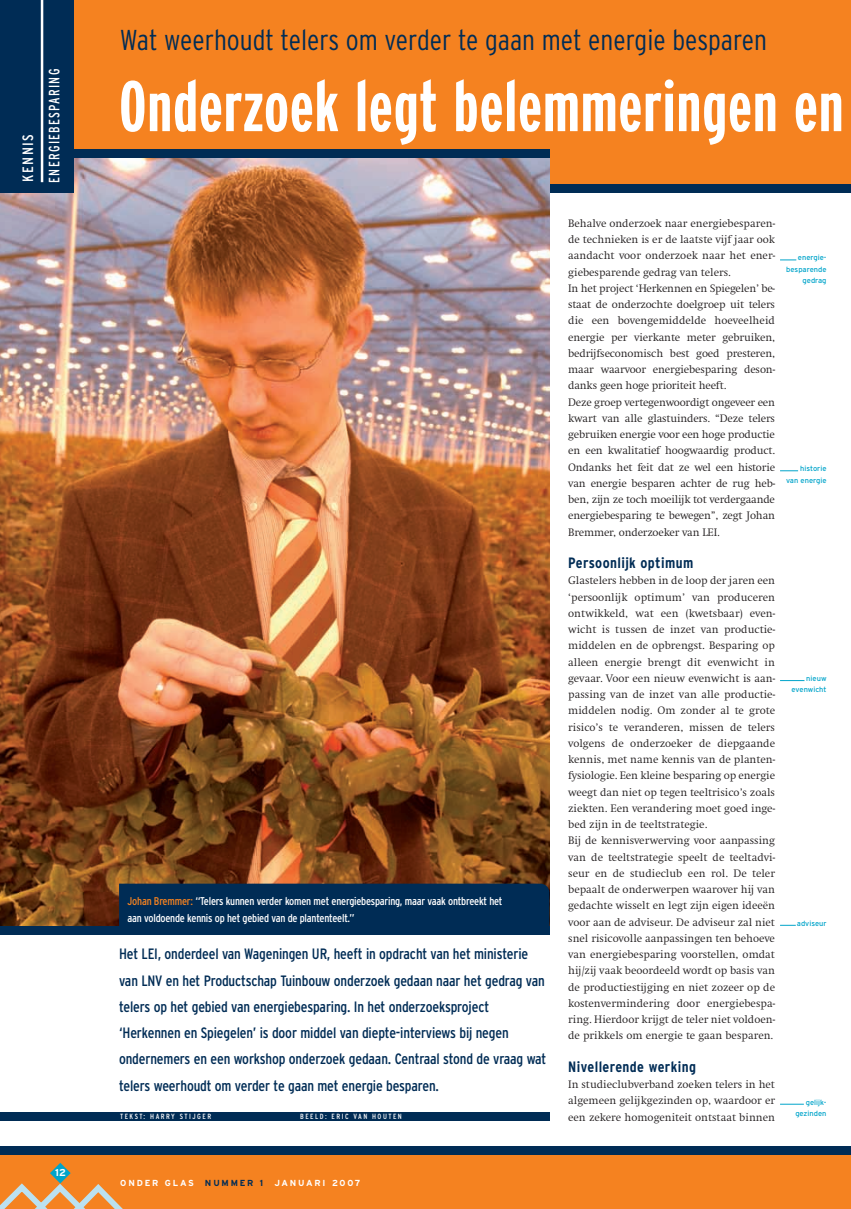
<style>
.page{position:relative;width:851px;height:1209px;background:#fff}
.page>*{position:absolute;margin:0;border:0;box-sizing:border-box;transform-origin:0 0}
.t1{font:700 extra-condensed 71.25px "Interstate";letter-spacing:.01em;color:#fff}
.t2{font:300 condensed 28.75px "Interstate";color:#002c55}
.t3{font:condensed 15px/26.2px "Interstate";letter-spacing:-.01em;color:#002c55}
.t4{font:700 condensed 15px "Interstate";letter-spacing:.025em;color:#002c55}
.t5{font:condensed 15px/26.4px "Interstate";letter-spacing:.1em;color:#fff}
.t6{font:300 11.25px/16.2px "Swift";color:#231f20}
.t7{font:condensed 11.25px/17.5px "Interstate";letter-spacing:-.02em;color:#fff}
.t8{font:700 10px "Interstate";color:#fff}
.t9{font:700 8.75px "Interstate";letter-spacing:.205em;color:#fff}
.t10{font:700 8.75px "Interstate";letter-spacing:.205em;color:#002c55}
.t11{font:7.5px/11.2px "Interstate";color:#00a4ca;text-align:right}
.t12{font:condensed 7.5px "Interstate";letter-spacing:.2em;color:#fff}
.s1{color:#f58220}
</style>
<div class="page">
<img style="left:0;top:0;width:850px;height:1209px">
<h3 class="t5" style="left:16px;top:183px;width:115px;rotate:-90deg">KENNIS<br>ENERGIEBESPARING</h3>
<p class="t8" style="left:55px;top:1169px;width:12px">12</p>
<h2 class="t2" style="left:120px;top:29px;width:648px">Wat weerhoudt telers om verder te gaan met energie besparen</h2>
<h1 class="t1" style="left:119px;top:79px;width:726px">Onderzoek legt belemmeringen en</h1>
<p class="t7" style="left:128px;top:893px;width:376px"><span class="s1">Johan Bremmer:</span> “Telers kunnen verder komen met energiebesparing, maar vaak ontbreekt het aan voldoende kennis op het gebied van de plantenteelt.”</p>
<p class="t3" style="left:119px;top:942px;width:429px">Het LEI, onderdeel van Wageningen UR, heeft in opdracht van het ministerie van LNV en het Productschap Tuinbouw onderzoek gedaan naar het gedrag van telers op het gebied van energiebesparing. In het onderzoeksproject ‘Herkennen en Spiegelen’ is door middel van diepte-interviews bij negen ondernemers en een workshop onderzoek gedaan. Centraal stond de vraag wat telers weerhoudt om verder te gaan met energie besparen.</p>
<p class="t12" style="left:120px;top:1113px;width:93px">TEKST: HARRY STIJGER</p>
<p class="t12" style="left:300px;top:1113px;width:103px">BEELD: ERIC VAN HOUTEN</p>
<p class="t6" style="left:568px;top:216px;width:208px">Behalve onderzoek naar energiebesparen&shy;de technieken is er de laatste vijf jaar ook aandacht voor onderzoek naar het ener&shy;giebesparende gedrag van telers.<br>In het project ‘Herkennen en Spiegelen’ be&shy;staat de onderzochte doelgroep uit telers die een bovengemiddelde hoeveelheid energie per vierkante meter gebruiken, bedrijfseconomisch best goed presteren, maar waarvoor energiebesparing deson&shy;danks geen hoge prioriteit heeft.<br>Deze groep vertegenwoordigt ongeveer een kwart van alle glastuinders. “Deze telers gebruiken energie voor een hoge productie en een kwalitatief hoogwaardig product.<br>Ondanks het feit dat ze wel een historie van energie besparen achter de rug heb&shy;ben, zijn ze toch moeilijk tot verdergaande energiebesparing te bewegen”, zegt Johan Bremmer, onderzoeker van LEI.</p>
<h3 class="t4" style="left:568px;top:556px;width:127px">Persoonlijk optimum</h3>
<p class="t6" style="left:568px;top:573px;width:208px">Glastelers hebben in de loop der jaren een ‘persoonlijk optimum’ van produceren ontwikkeld, wat een (kwetsbaar) even&shy;wicht is tussen de inzet van productie&shy;middelen en de opbrengst. Besparing op alleen energie brengt dit evenwicht in gevaar. Voor een nieuw evenwicht is aan&shy;passing van de inzet van alle productie&shy;middelen nodig. Om zonder al te grote risico’s te veranderen, missen de telers volgens de onderzoeker de diepgaande kennis, met name kennis van de planten&shy;fysiologie. Een kleine besparing op energie weegt dan niet op tegen teeltrisico’s zoals ziekten. Een verandering moet goed inge&shy;bed zijn in de teeltstrategie.<br>Bij de kennisverwerving voor aanpassing van de teeltstrategie speelt de teeltadvi&shy;seur en de studieclub een rol. De teler bepaalt de onderwerpen waarover hij van gedachte wisselt en legt zijn eigen ideeën voor aan de adviseur. De adviseur zal niet snel risicovolle aanpassingen ten behoeve van energiebesparing voorstellen, omdat hij/zij vaak beoordeeld wordt op basis van de productiestijging en niet zozeer op de kostenvermindering door energiebespa&shy;ring. Hierdoor krijgt de teler niet voldoen&shy;de prikkels om energie te gaan besparen.</p>
<h3 class="t4" style="left:568px;top:1060px;width:129px">Nivellerende werking</h3>
<p class="t6" style="left:568px;top:1077px;width:208px;text-align:justify">In studieclubverband zoeken telers in het algemeen gelijkgezinden op, waardoor er een zekere homogeniteit ontstaat binnen</p>
<p class="t11" style="left:786px;top:252px;width:42px">energie&shy;besparende gedrag</p>
<p class="t11" style="left:786px;top:463px;width:42px">historie van energie</p>
<p class="t11" style="left:791px;top:673px;width:36px">nieuw evenwicht</p>
<p class="t11" style="left:796px;top:918px;width:31px">adviseur</p>
<p class="t11" style="left:795px;top:1096px;width:33px">gelijk&shy;gezinden</p>
<p class="t9" style="left:120px;top:1179px;width:75px">ONDER GLAS</p>
<p class="t10" style="left:205px;top:1179px;width:60px">NUMMER 1</p>
<p class="t9" style="left:274px;top:1179px;width:88px">JANUARI 2007</p>
</div>
